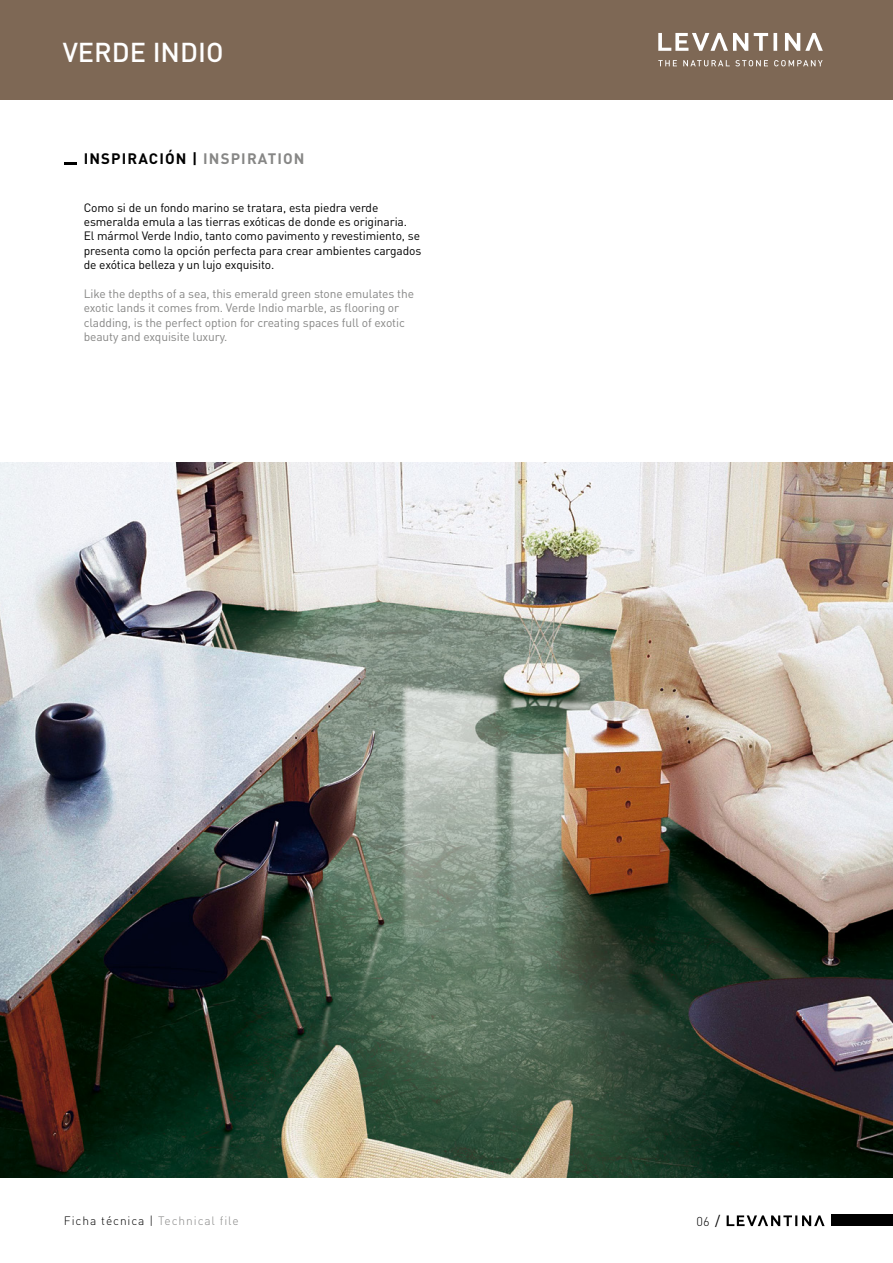
<style>
.page{position:relative;width:893px;height:1263px;background:#fff}
.page>*{position:absolute;margin:0;border:0;box-sizing:border-box;transform-origin:0 0}
.t1{font:500 27px "DIN";color:#fff}
.t2{font:700 15px "DIN";letter-spacing:.075em;color:#000}
.t3{font:300 12.75px "DIN";color:#000}
.t4{font:12px/14.4px "DIN";letter-spacing:-.01em;color:#000}
.t5{font:12px/14.4px "DIN";letter-spacing:-.01em;color:#878786}
.t6{font:300 12px "DIN";letter-spacing:.075em;color:#000}
.s1{color:#878786}
.s2{font-family:"DIN Regular Alternate";font-weight:400;font-size:14.25px}
</style>
<div class="page">
<img style="left:0;top:463px;width:893px;height:715px">
<div style="left:0;top:0;width:893px;height:100px;background:#7e6855"></div>
<svg style="left:658px;top:33px;width:165px;height:33px"></svg>
<svg style="left:64px;top:162px;width:13px;height:2px"></svg>
<div style="left:831px;top:1215px;width:62px;height:11px;background:#000"></div>
<svg style="left:727px;top:1215px;width:98px;height:11px"></svg>
<h1 class="t1" style="left:63px;top:34px;width:162px">VERDE INDIO</h1>
<p class="t2" style="left:84px;top:149px;width:222px">INSPIRACIÓN | <span class="s1">INSPIRATION</span></p>
<p class="t4" style="left:84px;top:200px;width:339px">Como si de un fondo marino se tratara, esta piedra verde esmeralda emula a las tierras exóticas de donde es originaria.<br>El mármol Verde Indio, tanto como pavimento y revestimiento, se presenta como la opción perfecta para crear ambientes cargados de exótica belleza y un lujo exquisito.</p>
<p class="t5" style="left:84px;top:287px;width:332px">Like the depths of a sea, this emerald green stone emulates the exotic lands it comes from. Verde Indio marble, as flooring or cladding, is the perfect option for creating spaces full of exotic beauty and exquisite luxury.</p>
<p class="t6" style="left:64px;top:1213px;width:176px">Ficha técnica | <span class="s1">Technical file</span></p>
<p class="t3" style="left:696px;top:1213px;width:25px">06 <span class="s2">/</span></p>
</div>
